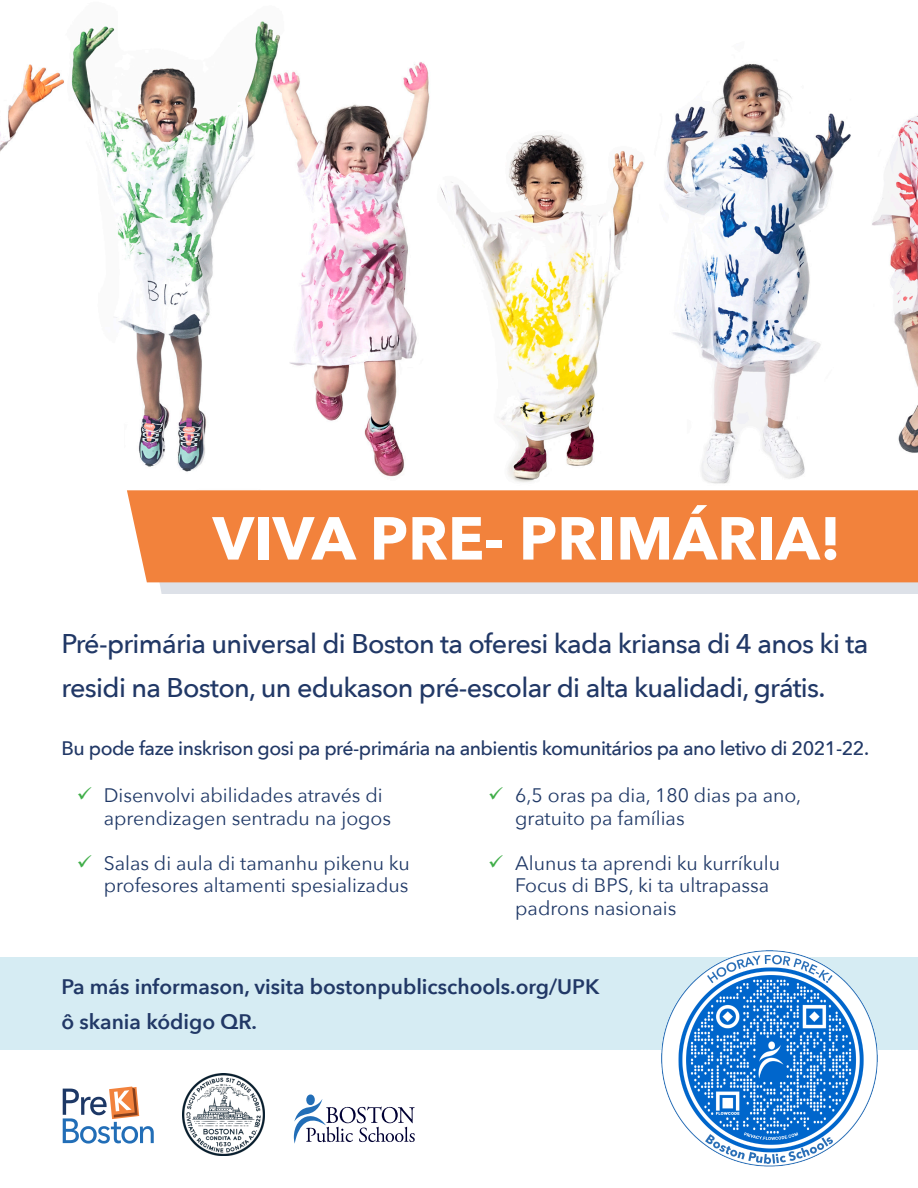
<style>
.page{position:relative;width:918px;height:1188px;background:#fff}
.page>*{position:absolute;margin:0;border:0;box-sizing:border-box;transform-origin:0 0}
.t1{font:700 60px "Avenir Next";color:#fff}
.t2{font:500 27px/43.5px "Avenir Next";letter-spacing:-.025em;color:#213866}
.t3{font:600 21px/34.5px "Avenir Next";color:#213866}
.t4{font:19.5px/22.5px "Avenir Next";color:#203967}
.t5{font:500 19.5px "Avenir Next";letter-spacing:-.025em;color:#213866}
</style>
<div class="page">
<img style="left:0;top:21px;width:918px;height:463px">
<div style="left:1px;top:957px;width:917px;height:92px;background:#d6ecf3"></div>
<svg style="left:157px;top:582px;width:761px;height:12px;background:#dddee2"></svg>
<div style="left:127px;top:490px;width:791px;height:92px;background:#f2823c"></div>
<svg style="left:294px;top:1094px;width:121px;height:50px"></svg>
<svg style="left:63px;top:1087px;width:91px;height:57px"></svg>
<img style="left:183px;top:1073px;width:82px;height:82px">
<img style="left:662px;top:950px;width:216px;height:217px">
<p class="t1" style="left:213px;top:487px;width:630px">VIVA PRE- PRIMÁRIA!</p>
<p class="t2" style="left:62px;top:621px;width:808px">Pré-primária universal di Boston ta oferesi kada kriansa di 4 anos ki ta residi na Boston, un edukason pré-escolar di alta kualidadi, grátis.</p>
<p class="t5" style="left:62px;top:732px;width:809px">Bu pode faze inskrison gosi pa pré-primária na anbientis komunitários pa ano letivo di 2021-22.</p>
<p class="t4" style="left:104px;top:783px;width:289px">Disenvolvi abilidades através di aprendizagen sentradu na jogos</p>
<p class="t4" style="left:104px;top:851px;width:308px">Salas di aula di tamanhu pikenu ku profesores altamenti spesializadus</p>
<p class="t4" style="left:515px;top:783px;width:288px">6,5 oras pa dia, 180 dias pa ano, gratuito pa famílias</p>
<p class="t4" style="left:515px;top:851px;width:266px">Alunus ta aprendi ku kurríkulu<br>Focus di BPS, ki ta ultrapassa padrons nasionais</p>
<p class="t3" style="left:62px;top:969px;width:539px">Pa más informason, visita bostonpublicschools.org/UPK ô skania kódigo QR.</p>
</div>
